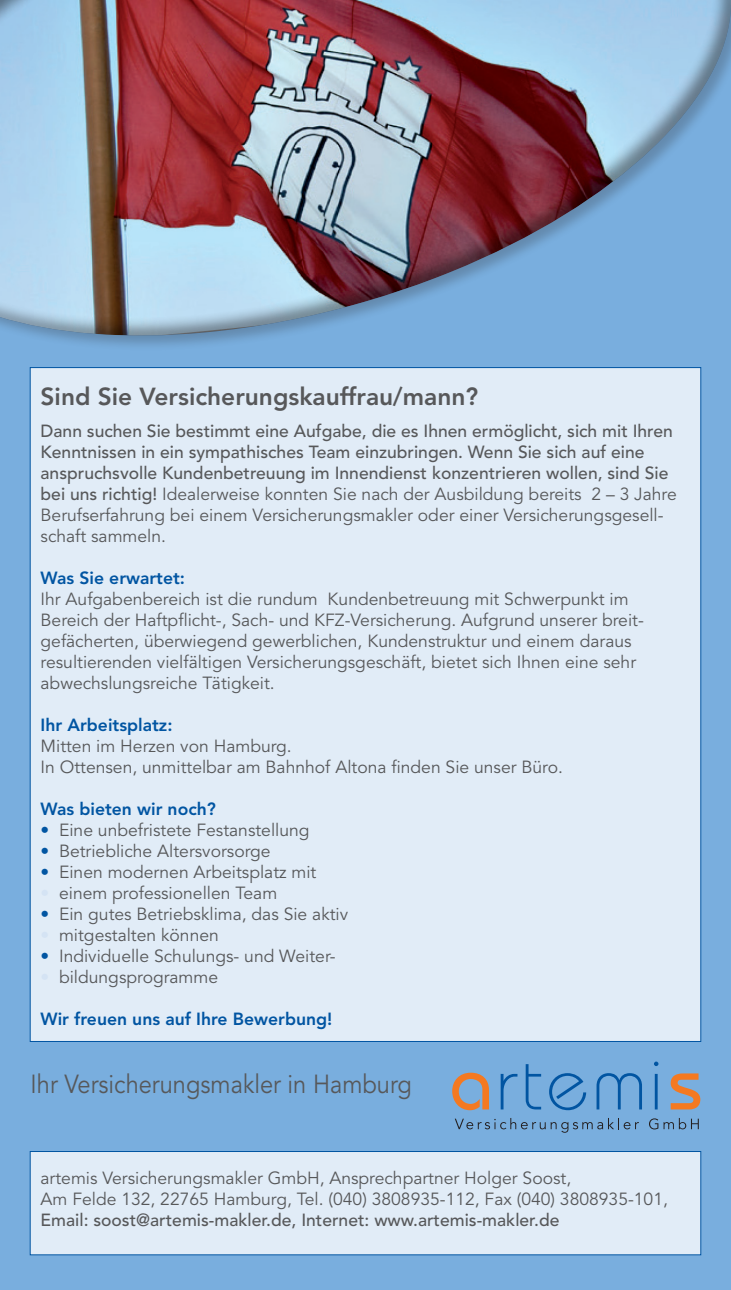
<style>
.page{position:relative;width:731px;height:1290px;background:#79aede}
.page>*{position:absolute;margin:0;border:0;box-sizing:border-box;transform-origin:0 0}
.t1{font:26.07px "Avenir LT Std";color:#57585a;scale:.91 1}
.t2{font:800 24.5px "Avenir LT Std";color:#57585a}
.t3{font:17.5px/21px "Avenir LT Std";color:#57585a}
.t4{font:500 17.5px/21px "Avenir LT Std";color:#57585a}
.t5{font:800 17.5px "Avenir LT Std";color:#0155a2}
.s1{font-weight:400}
.s2{color:#0155a2}
.s3{color:#d4e3f4}
</style>
<div class="page">
<img style="left:0;top:0;width:731px;height:426px">
<div style="left:30px;top:368px;width:671px;height:673px;background:#e1ecf7"></div>
<svg style="left:452px;top:1073px;width:37px;height:37px"></svg>
<svg style="left:500px;top:1074px;width:17px;height:35px"></svg>
<svg style="left:525px;top:1064px;width:16px;height:45px"></svg>
<svg style="left:549px;top:1073px;width:37px;height:37px"></svg>
<svg style="left:596px;top:1073px;width:46px;height:36px"></svg>
<hr style="left:655px;top:1074px;width:2px;height:35px;background:#0155a2">
<svg style="left:654px;top:1061px;width:4px;height:5px"></svg>
<svg style="left:670px;top:1073px;width:30px;height:36px"></svg>
<svg style="left:455px;top:1118px;width:184px;height:15px"></svg>
<svg style="left:649px;top:1118px;width:50px;height:11px"></svg>
<div style="left:30px;top:1151px;width:671px;height:104px;background:#e1ecf7"></div>
<div style="left:30px;top:1151px;width:671px;height:104px;border:1px solid #0155a2"></div>
<h2 class="t2" style="left:41px;top:382px;width:439px">Sind Sie Versicherungskauffrau/mann?</h2>
<p class="t4" style="left:41px;top:421px;width:637px">Dann suchen Sie bestimmt eine Aufgabe, die es Ihnen ermöglicht, sich mit Ihren Kenntnissen in ein sympathisches Team einzubringen. Wenn Sie sich auf eine anspruchsvolle Kundenbetreuung im Innendienst konzentrieren wollen, sind Sie bei uns richtig! <span class="s1">Idealerweise konnten Sie nach der Ausbildung bereits 2 – 3 Jahre Berufserfahrung bei einem Versicherungsmakler oder einer Versicherungsgesell&shy;schaft sammeln.</span></p>
<p class="t5" style="left:41px;top:567px;width:146px">Was Sie erwartet:</p>
<p class="t3" style="left:41px;top:589px;width:603px">Ihr Aufgabenbereich ist die rundum Kundenbetreuung mit Schwerpunkt im Bereich der Haftpflicht-, Sach- und KFZ-Versicherung. Aufgrund unserer breit&shy;gefächerten, überwiegend gewerblichen, Kundenstruktur und einem daraus resultierenden vielfältigen Versicherungsgeschäft, bietet sich Ihnen eine sehr abwechslungsreiche Tätigkeit.</p>
<p class="t5" style="left:41px;top:714px;width:133px">Ihr Arbeitsplatz:</p>
<p class="t3" style="left:41px;top:736px;width:524px">Mitten im Herzen von Hamburg.<br>In Ottensen, unmittelbar am Bahnhof Altona finden Sie unser Büro.</p>
<p class="t5" style="left:41px;top:798px;width:177px">Was bieten wir noch?</p>
<p class="t3" style="left:41px;top:820px;width:270px"><span class="s2">•</span> Eine unbefristete Festanstellung</p>
<p class="t3" style="left:41px;top:841px;width:232px"><span class="s2">•</span> Betriebliche Altersvorsorge</p>
<p class="t3" style="left:41px;top:862px;width:277px"><span class="s2">•</span> Einen modernen Arbeitsplatz mit</p>
<p class="t3" style="left:41px;top:883px;width:238px"><span class="s3">•</span> einem professionellen Team</p>
<p class="t3" style="left:41px;top:904px;width:309px"><span class="s2">•</span> Ein gutes Betriebsklima, das Sie aktiv</p>
<p class="t3" style="left:41px;top:925px;width:180px"><span class="s3">•</span> mitgestalten können</p>
<p class="t3" style="left:41px;top:946px;width:296px"><span class="s2">•</span> Individuelle Schulungs- und Weiter-</p>
<p class="t3" style="left:41px;top:967px;width:179px"><span class="s3">•</span> bildungsprogramme</p>
<p class="t5" style="left:41px;top:1008px;width:293px">Wir freuen uns auf Ihre Bewerbung!</p>
<h1 class="t1" style="left:31px;top:1069px;width:420px">Ihr Versicherungsmakler in Hamburg</h1>
<p class="t3" style="left:41px;top:1168px;width:629px">artemis Versicherungsmakler GmbH, Ansprechpartner Holger Soost,<br>Am Felde 132, 22765 Hamburg, Tel. (040) 3808935-112, Fax (040) 3808935-101,</p>
<p class="t4" style="left:41px;top:1209px;width:520px">Email: soost@artemis-makler.de, Internet: www.artemis-makler.de</p>
</div>
